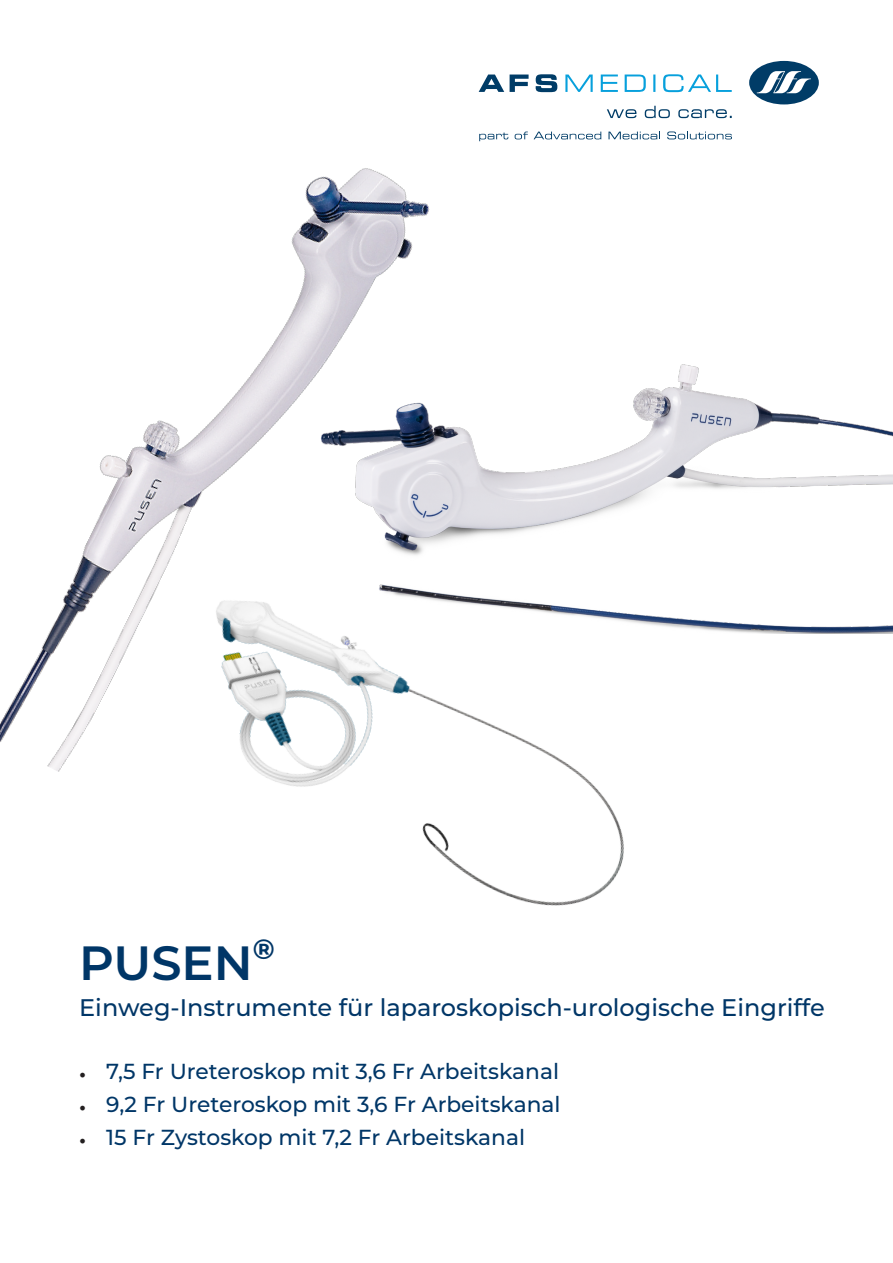
<style>
.page{position:relative;width:893px;height:1263px;background:#fff}
.page>*{position:absolute;margin:0;border:0;box-sizing:border-box;transform-origin:0 0}
.t1{font:600 48px "Montserrat";color:#003667}
.t2{font:500 24px "Montserrat";color:#003667}
.t3{font:500 21.75px "Montserrat";color:#003667}
.s1{font-family:"Minion Pro";font-weight:400;font-size:18px;color:#231f20}
</style>
<div class="page">
<svg style="left:515px;top:132px;width:13px;height:7px"></svg>
<svg style="left:534px;top:132px;width:67px;height:7px"></svg>
<svg style="left:608px;top:132px;width:52px;height:7px"></svg>
<svg style="left:667px;top:131px;width:65px;height:8px"></svg>
<div style="left:749px;top:61px;width:70px;height:43px;background:#003c67;border-radius:50%"></div>
<svg style="left:607px;top:106px;width:125px;height:12px"></svg>
<svg style="left:565px;top:74px;width:167px;height:18px"></svg>
<svg style="left:757px;top:71px;width:54px;height:22px"></svg>
<svg style="left:513px;top:74px;width:44px;height:18px"></svg>
<img style="left:428px;top:734px;width:196px;height:172px">
<img style="left:513px;top:364px;width:380px;height:270px">
<img style="left:0;top:74px;width:513px;height:767px">
<p class="t1" style="left:79px;top:929px;width:197px">PUSEN<sup>®</sup></p>
<p class="t2" style="left:79px;top:990px;width:747px">Einweg-Instrumente für laparoskopisch-urologische Eingriffe</p>
<p class="t3" style="left:79px;top:1056px;width:481px"><span class="s1">•</span> 7,5 Fr Ureteroskop mit 3,6 Fr Arbeitskanal</p>
<p class="t3" style="left:79px;top:1089px;width:483px"><span class="s1">•</span> 9,2 Fr Ureteroskop mit 3,6 Fr Arbeitskanal</p>
<p class="t3" style="left:79px;top:1122px;width:447px"><span class="s1">•</span> 15 Fr Zystoskop mit 7,2 Fr Arbeitskanal</p>
</div>
